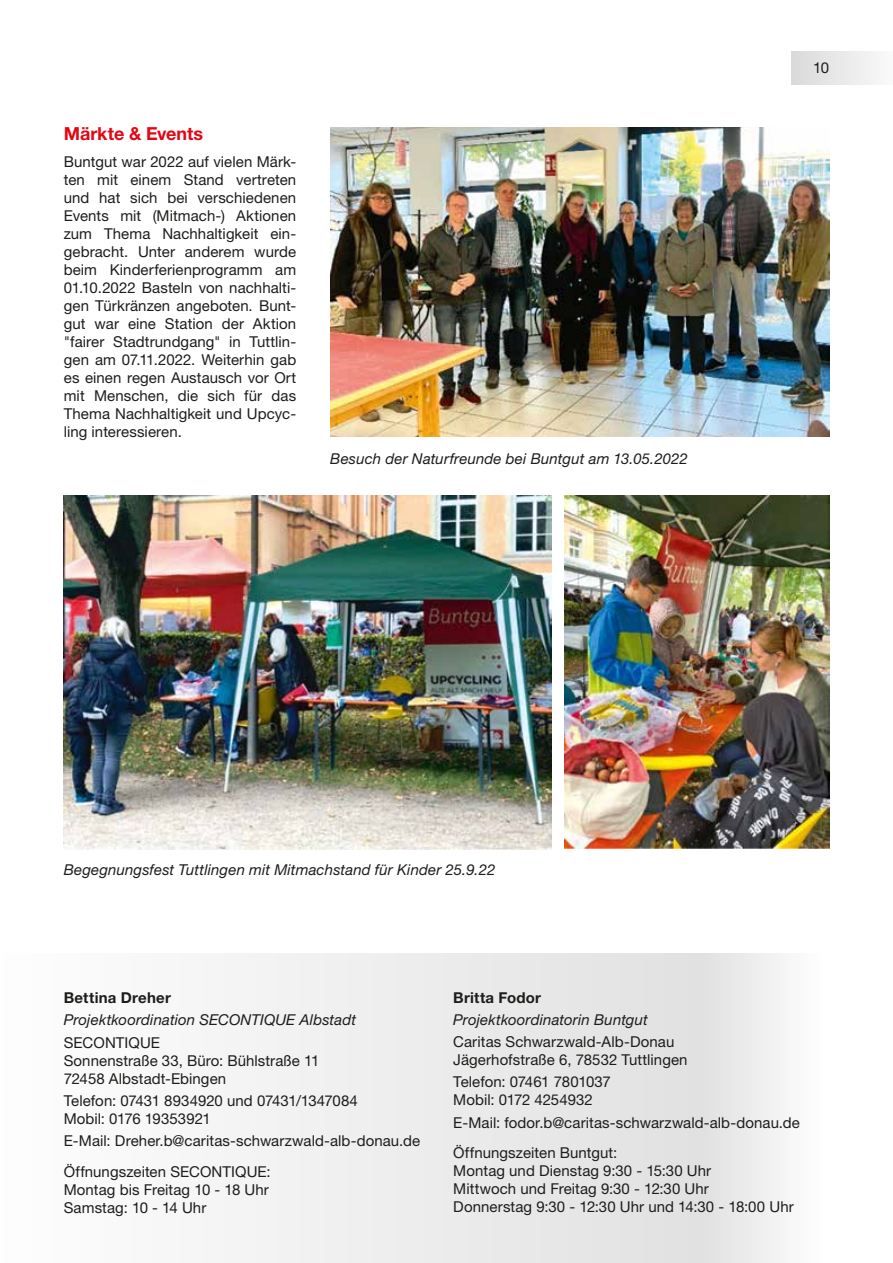
<style>
.page{position:relative;width:893px;height:1263px;background:#fff}
.page>*{position:absolute;margin:0;border:0;box-sizing:border-box;transform-origin:0 0}
.t1{font:700 18px "Helvetica Neue LT Std";letter-spacing:-.005em;color:#e30613}
.t2{font:15px/18px "Helvetica Neue LT Std";letter-spacing:.005em;color:#1d1d1b;text-align:justify}
.t3{font:italic 15px "Helvetica Neue LT Std";letter-spacing:.01em;color:#1d1d1b}
.t4{font:700 15px "Helvetica Neue LT Std";letter-spacing:.015em;color:#1d1d1b}
</style>
<div class="page">
<div style="left:791px;top:51px;width:102px;height:33px;background:linear-gradient(to right,#d9d9d9,#fafafa)"></div>
<svg style="left:225px;top:954px;width:558px;height:309px;fill:#ebebeb"></svg>
<img style="left:330px;top:128px;width:499px;height:309px">
<img style="left:64px;top:495px;width:487px;height:354px">
<img style="left:565px;top:495px;width:264px;height:354px">
<p class="t1" style="left:64px;top:123px;width:141px">Märkte &amp; Events</p>
<p class="t2" style="left:64px;top:152px;width:234px">Buntgut war 2022 auf vielen Märk&shy;ten mit einem Stand vertreten und hat sich bei verschiedenen Events mit (Mitmach-) Aktionen zum Thema Nachhaltigkeit ein&shy;gebracht. Unter anderem wurde beim Kinderferienprogramm am 01.10.2022 Basteln von nachhalti&shy;gen Türkränzen angeboten. Bunt&shy;gut war eine Station der Aktion "fairer Stadtrundgang" in Tuttlin&shy;gen am 07.11.2022. Weiterhin gab es einen regen Austausch vor Ort mit Menschen, die sich für das Thema Nachhaltigkeit und Upcyc&shy;ling interessieren.</p>
<p class="t3" style="left:330px;top:449px;width:359px">Besuch der Naturfreunde bei Buntgut am 13.05.2022</p>
<p class="t2" style="left:813px;top:58px;width:17px">10</p>
<p class="t3" style="left:64px;top:861px;width:433px">Begegnungsfest Tuttlingen mit Mitmachstand für Kinder 25.9.22</p>
<p class="t4" style="left:64px;top:988px;width:109px">Bettina Dreher</p>
<p class="t3" style="left:64px;top:1011px;width:294px">Projektkoordination SECONTIQUE Albstadt</p>
<p class="t2" style="left:64px;top:1033px;width:98px">SECONTIQUE</p>
<p class="t2" style="left:64px;top:1051px;width:257px">Sonnenstraße 33, Büro: Bühlstraße 11</p>
<p class="t2" style="left:64px;top:1069px;width:164px">72458 Albstadt-Ebingen</p>
<p class="t2" style="left:64px;top:1091px;width:296px">Telefon: 07431 8934920 und 07431/1347084</p>
<p class="t2" style="left:64px;top:1109px;width:149px">Mobil: 0176 19353921</p>
<p class="t2" style="left:64px;top:1131px;width:358px">E-Mail: Dreher.b@caritas-schwarzwald-alb-donau.de</p>
<p class="t2" style="left:64px;top:1162px;width:208px">Öffnungszeiten SECONTIQUE:</p>
<p class="t2" style="left:64px;top:1180px;width:207px">Montag bis Freitag 10 - 18 Uhr</p>
<p class="t2" style="left:64px;top:1198px;width:144px">Samstag: 10 - 14 Uhr</p>
<p class="t4" style="left:453px;top:988px;width:89px">Britta Fodor</p>
<p class="t3" style="left:453px;top:1010px;width:196px">Projektkoordinatorin Buntgut</p>
<p class="t2" style="left:453px;top:1033px;width:223px">Caritas Schwarzwald-Alb-Donau</p>
<p class="t2" style="left:453px;top:1051px;width:236px">Jägerhofstraße 6, 78532 Tuttlingen</p>
<p class="t2" style="left:453px;top:1073px;width:159px">Telefon: 07461 7801037</p>
<p class="t2" style="left:453px;top:1091px;width:141px">Mobil: 0172 4254932</p>
<p class="t2" style="left:453px;top:1113px;width:348px">E-Mail: fodor.b@caritas-schwarzwald-alb-donau.de</p>
<p class="t2" style="left:453px;top:1144px;width:166px">Öffnungszeiten Buntgut:</p>
<p class="t2" style="left:453px;top:1162px;width:259px">Montag und Dienstag 9:30 - 15:30 Uhr</p>
<p class="t2" style="left:453px;top:1180px;width:257px">Mittwoch und Freitag 9:30 - 12:30 Uhr</p>
<p class="t2" style="left:453px;top:1198px;width:342px">Donnerstag 9:30 - 12:30 Uhr und 14:30 - 18:00 Uhr</p>
</div>
